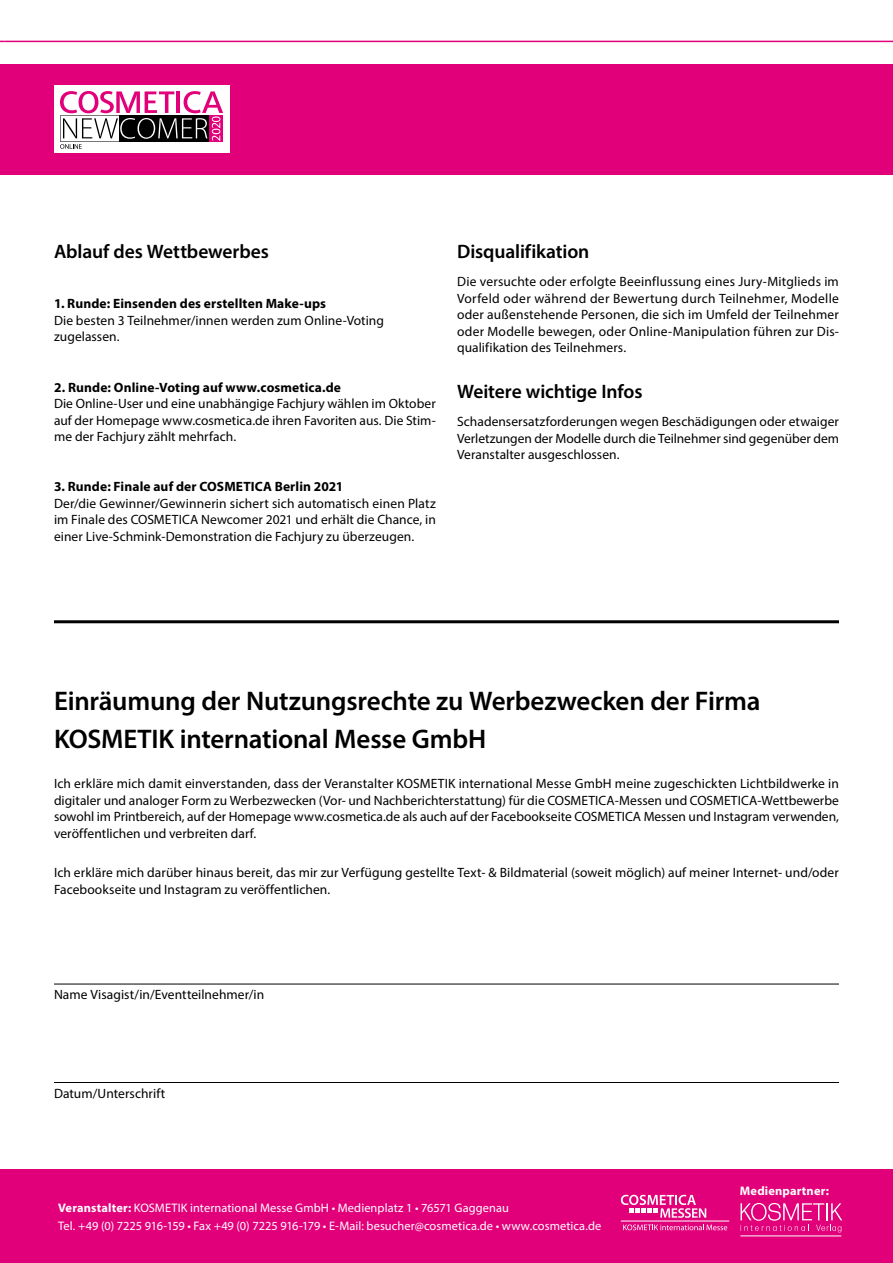
<style>
.page{position:relative;width:893px;height:1263px;background:#fff}
.page>*{position:absolute;margin:0;border:0;box-sizing:border-box;transform-origin:0 0}
.t1{font:600 27px/37.5px "Myriad Pro";letter-spacing:-.01em;color:#000}
.t2{font:600 19.5px "Myriad Pro";letter-spacing:-.005em;color:#000}
.t3{font:13.5px/16.5px "Myriad Pro";letter-spacing:.005em;color:#000;text-align:justify}
.t4{font:700 13.5px "Myriad Pro";letter-spacing:.01em;color:#000}
.t5{font:12.3px/18px "Myriad Pro";letter-spacing:.005em;color:#fff}
.t6{font:700 12.3px "Myriad Pro";letter-spacing:.015em;color:#fff}
.s1{font-weight:700}
</style>
<div class="page">
<div style="left:0;top:64px;width:893px;height:110px;background:#e2007a"></div>
<hr style="left:4px;top:41px;width:889px;height:1px;background:#e2007a">
<div style="left:54px;top:85px;width:175px;height:68px;background:#fff"></div>
<svg style="left:60px;top:91px;width:163px;height:58px"></svg>
<div style="left:0;top:1169px;width:893px;height:94px;background:#e2007a"></div>
<svg style="left:740px;top:1203px;width:102px;height:29px"></svg>
<hr style="left:740px;top:1235px;width:101px;height:1px;background:#fff">
<svg style="left:623px;top:1224px;width:104px;height:6px"></svg>
<hr style="left:621px;top:1221px;width:108px;height:1px;background:#fff">
<svg style="left:621px;top:1195px;width:85px;height:23px"></svg>
<hr style="left:54px;top:984px;width:785px;height:1px;background:#000">
<hr style="left:54px;top:1082px;width:785px;height:1px;background:#000">
<hr style="left:54px;top:620px;width:785px;height:3px;background:#000">
<h2 class="t2" style="left:54px;top:239px;width:216px">Ablauf des Wettbewerbes</h2>
<p class="t4" style="left:54px;top:295px;width:274px">1. Runde: Einsenden des erstellten Make-ups</p>
<p class="t3" style="left:54px;top:312px;width:332px">Die besten 3 Teilnehmer/innen werden zum Online-Voting zugelassen.</p>
<p class="t4" style="left:54px;top:378px;width:289px">2. Runde: Online-Voting auf www.cosmetica.de</p>
<p class="t3" style="left:54px;top:395px;width:383px">Die Online-User und eine unabhängige Fachjury wählen im Oktober auf der Homepage www.cosmetica.de ihren Favoriten aus. Die Stim&shy;me der Fachjury zählt mehrfach.</p>
<p class="t4" style="left:54px;top:478px;width:291px">3. Runde: Finale auf der COSMETICA Berlin 2021</p>
<p class="t3" style="left:54px;top:495px;width:383px">Der/die Gewinner/Gewinnerin sichert sich automatisch einen Platz im Finale des COSMETICA Newcomer 2021 und erhält die Chance, in einer Live-Schmink-Demonstration die Fachjury zu überzeugen.</p>
<h2 class="t2" style="left:457px;top:239px;width:134px">Disqualifikation</h2>
<p class="t3" style="left:457px;top:273px;width:383px">Die versuchte oder erfolgte Beeinflussung eines Jury-Mitglieds im Vorfeld oder während der Bewertung durch Teilnehmer, Modelle oder außenstehende Personen, die sich im Umfeld der Teilnehmer oder Modelle bewegen, oder Online-Manipulation führen zur Dis&shy;qualifikation des Teilnehmers.</p>
<h2 class="t2" style="left:457px;top:379px;width:187px">Weitere wichtige Infos</h2>
<p class="t3" style="left:457px;top:413px;width:383px">Schadensersatzforderungen wegen Beschädigungen oder etwaiger Verletzungen der Modelle durch die Teilnehmer sind gegenüber dem Veranstalter ausgeschlossen.</p>
<h1 class="t1" style="left:54px;top:682px;width:708px">Einräumung der Nutzungsrechte zu Werbezwecken der Firma<br>KOSMETIK international Messe GmbH</h1>
<p class="t3" style="left:54px;top:775px;width:786px">Ich erkläre mich damit einverstanden, dass der Veranstalter KOSMETIK international Messe GmbH meine zugeschickten Lichtbildwerke in digitaler und analoger Form zu Werbezwecken (Vor- und Nachberichterstattung) für die COSMETICA-Messen und COSMETICA-Wettbewerbe sowohl im Printbereich, auf der Homepage www.cosmetica.de als auch auf der Facebookseite COSMETICA Messen und Instagram verwenden, veröffentlichen und verbreiten darf.</p>
<p class="t3" style="left:54px;top:864px;width:786px">Ich erkläre mich darüber hinaus bereit, das mir zur Verfügung gestellte Text- &amp; Bildmaterial (soweit möglich) auf meiner Internet- und/oder<br>Facebookseite und Instagram zu veröffentlichen.</p>
<p class="t3" style="left:54px;top:986px;width:212px">Name Visagist/in/Eventteilnehmer/in</p>
<p class="t3" style="left:54px;top:1085px;width:113px">Datum/Unterschrift</p>
<p class="t5" style="left:58px;top:1198px;width:545px"><span class="s1">Veranstalter:</span> KOSMETIK international Messe GmbH • Medienplatz 1 • 76571 Gaggenau<br>Tel. +49 (0) 7225 916-159 • Fax +49 (0) 7225 916-179 • E-Mail: besucher@cosmetica.de • www.cosmetica.de</p>
<p class="t6" style="left:740px;top:1183px;width:90px">Medienpartner:</p>
</div>
